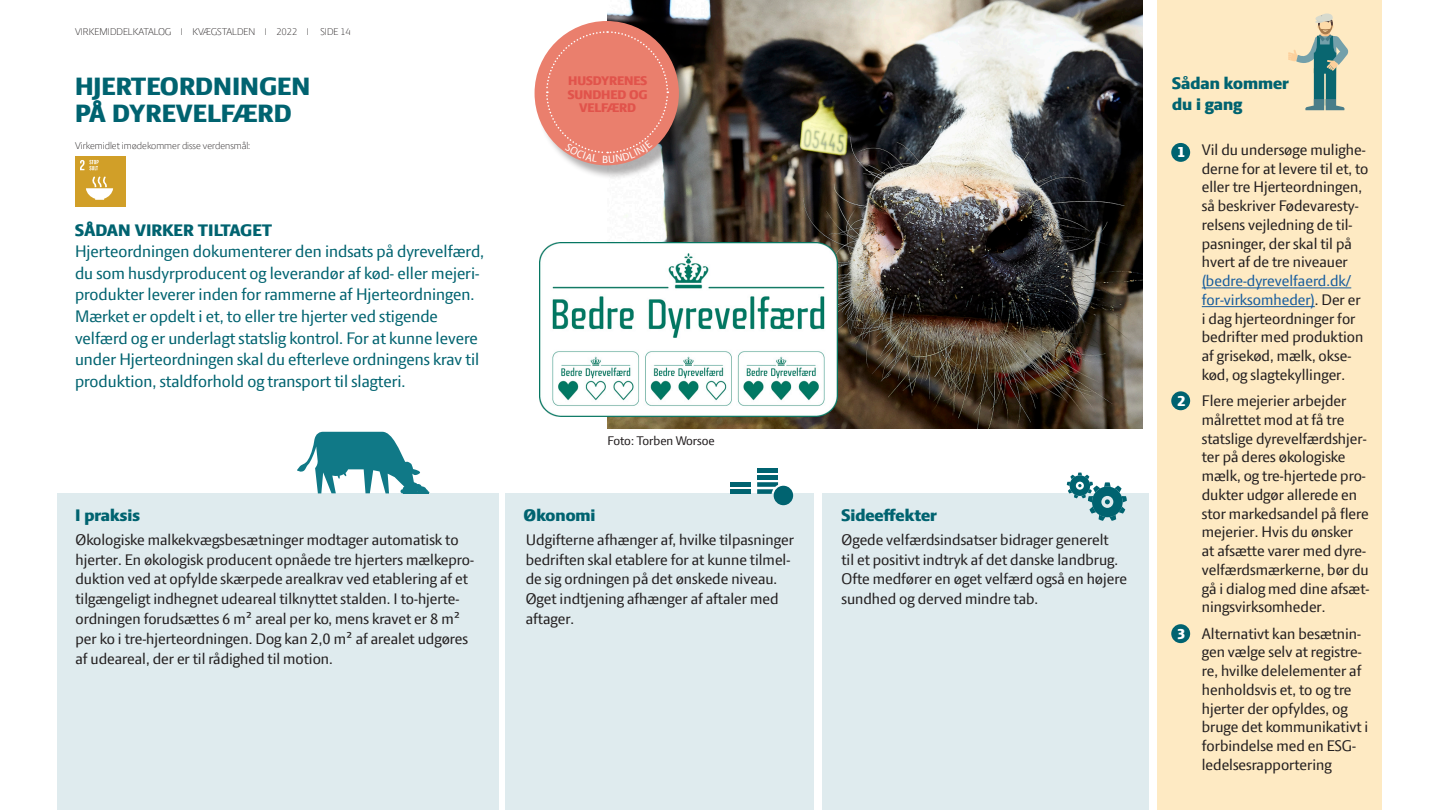
<style>
.page{position:relative;width:1440px;height:810px;background:#fff}
.page>*{position:absolute;margin:0;border:0;box-sizing:border-box;transform-origin:0 0}
.t1{font:800 27px/27px "LF Press Sans";color:#006370}
.t2{font:18px/21.6px "LF Press Sans";color:#006370}
.t3{font:800 18px/21.6px "LF Press Sans";color:#006370}
.t4{font:16.5px/18.8px "LF Press Sans";color:#231f20}
.t5{font:800 15.75px "LF Press Sans";color:#fff}
.t6{font:800 13.5px/13.5px "LF Press Sans";letter-spacing:-.01em;color:#e1534b;text-align:center}
.t7{font:13.5px "LF Press Sans";color:#231f20}
.t8{font:300 10.5px "LF Press Sans";color:#231f20}
.s1{color:#175d9e}
</style>
<div class="page">
<div style="left:57px;top:494px;width:441px;height:316px;background:#dfebee"></div>
<div style="left:1158px;top:0;width:224px;height:810px;background:#feeac3"></div>
<div style="left:822px;top:494px;width:327px;height:316px;background:#dfebee"></div>
<div style="left:506px;top:494px;width:308px;height:316px;background:#dfebee"></div>
<hr style="left:1202px;top:287px;width:149px;height:1px;background:#175d9e">
<hr style="left:1202px;top:306px;width:113px;height:1px;background:#175d9e">
<div style="left:1171px;top:391px;width:19px;height:19px;background:#006370;border-radius:50%"></div>
<div style="left:1171px;top:624px;width:19px;height:19px;background:#006370;border-radius:50%"></div>
<div style="left:730px;top:489px;width:21px;height:5px;background:#006370"></div>
<div style="left:730px;top:482px;width:21px;height:5px;background:#006370"></div>
<div style="left:757px;top:475px;width:21px;height:5px;background:#006370"></div>
<div style="left:757px;top:468px;width:21px;height:5px;background:#006370"></div>
<div style="left:774px;top:486px;width:19px;height:19px;background:#006370;border-radius:50%"></div>
<svg style="left:757px;top:482px;width:21px;height:12px"></svg>
<svg style="left:1067px;top:473px;width:60px;height:48px"></svg>
<svg style="left:1288px;top:14px;width:61px;height:96px"></svg>
<div style="left:1171px;top:143px;width:19px;height:19px;background:#006370;border-radius:50%"></div>
<img style="left:608px;top:0;width:535px;height:429px">
<img style="left:540px;top:242px;width:298px;height:174px">
<div style="left:75px;top:156px;width:50px;height:50px;background:#d19f28"></div>
<svg style="left:86px;top:177px;width:27px;height:23px"></svg>
<svg style="left:80px;top:160px;width:19px;height:10px"></svg>
<div style="left:536px;top:22px;width:157px;height:158px;background:#231f20;opacity:.35"></div>
<div style="left:535px;top:21px;width:144px;height:144px;background:#ea7f6d;border-radius:50%"></div>
<svg style="left:297px;top:432px;width:132px;height:61px"></svg>
<svg style="left:545px;top:30px;width:124px;height:133px"></svg>
<p class="t8" style="left:75px;top:25px;width:277px">VIRKEMIDDELKATALOG I KVÆGSTALDEN I 2022 I SIDE 14</p>
<p class="t1" style="left:75px;top:73px;width:237px">HJERTEORDNINGEN<br>PÅ DYREVELFÆRD</p>
<p class="t8" style="left:75px;top:140px;width:176px">Virkemidlet imødekommer disse verdensmål:</p>
<p class="t3" style="left:75px;top:219px;width:199px">SÅDAN VIRKER TILTAGET</p>
<p class="t2" style="left:75px;top:240px;width:411px">Hjerteordningen dokumenterer den indsats på dyrevelfærd, du som husdyrproducent og leverandør af kød- eller mejeri&shy;produkter leverer inden for rammerne af Hjerteordningen.<br>Mærket er opdelt i et, to eller tre hjerter ved stigende velfærd og er underlagt statslig kontrol. For at kunne levere under Hjerteordningen skal du efterleve ordningens krav til produktion, staldforhold og transport til slagteri.</p>
<p class="t3" style="left:75px;top:504px;width:66px">I praksis</p>
<p class="t4" style="left:76px;top:529px;width:400px;line-height:19.8px">Økologiske malkekvægsbesætninger modtager automatisk to hjerter. En økologisk producent opnåede tre hjerters mælkepro&shy;duktion ved at opfylde skærpede arealkrav ved etablering af et tilgængeligt indhegnet udeareal tilknyttet stalden. I to-hjerte&shy;ordningen forudsættes 6 m2 areal per ko, mens kravet er 8 m2 per ko i tre-hjerteordningen. Dog kan 2,0 m2 af arealet udgøres af udeareal, der er til rådighed til motion.</p>
<p class="t6" style="left:568px;top:74px;width:80px">HUSDYRENES</p>
<p class="t6" style="left:568px;top:88px;width:81px">SUNDHED OG<br>VELFÆRD</p>
<p class="t7" style="left:608px;top:433px;width:109px">Foto: Torben Worsoe</p>
<p class="t3" style="left:524px;top:504px;width:73px">Økonomi</p>
<p class="t4" style="left:526px;top:529px;width:270px;line-height:19.8px">Udgifterne afhænger af, hvilke tilpasninger bedriften skal etablere for at kunne tilmel&shy;de sig ordningen på det ønskede niveau.<br>Øget indtjening afhænger af aftaler med aftager.</p>
<p class="t3" style="left:841px;top:504px;width:97px">Sideeffekter</p>
<p class="t4" style="left:841px;top:529px;width:287px;line-height:19.8px">Øgede velfærdsindsatser bidrager generelt<br>til et positivt indtryk af det danske landbrug.<br>Ofte medfører en øget velfærd også en højere sundhed og derved mindre tab.</p>
<p class="t3" style="left:1172px;top:72px;width:118px">Sådan kommer du i gang</p>
<p class="t5" style="left:1177px;top:143px;width:9px">1</p>
<p class="t4" style="left:1202px;top:140px;width:168px">Vil du undersøge mulighe&shy;derne for at levere til et, to eller tre Hjerteordningen, så beskriver Fødevaresty&shy;relsens vejledning de til&shy;pasninger, der skal til på hvert af de tre niveauer <span class="s1">(bedre-dyrevelfaerd.dk/ for-virksomheder)</span>. Der er i dag hjerteordninger for bedrifter med produktion af grisekød, mælk, okse&shy;kød, og slagtekyllinger.</p>
<p class="t4" style="left:1202px;top:391px;width:169px">Flere mejerier arbejder målrettet mod at få tre statslige dyrevelfærdshjer&shy;ter på deres økologiske mælk, og tre-hjertede pro&shy;dukter udgør allerede en stor markedsandel på flere mejerier. Hvis du ønsker at afsætte varer med dyre&shy;velfærdsmærkerne, bør du gå i dialog med dine afsæt&shy;ningsvirksomheder.</p>
<p class="t4" style="left:1202px;top:624px;width:168px">Alternativt kan besætnin&shy;gen vælge selv at registre&shy;re, hvilke delelementer af henholdsvis et, to og tre hjerter der opfyldes, og bruge det kommunikativt i forbindelse med en ESG&shy;ledelsesrapportering</p>
<p class="t5" style="left:1177px;top:392px;width:9px">2</p>
<p class="t5" style="left:1177px;top:625px;width:9px">3</p>
</div>
